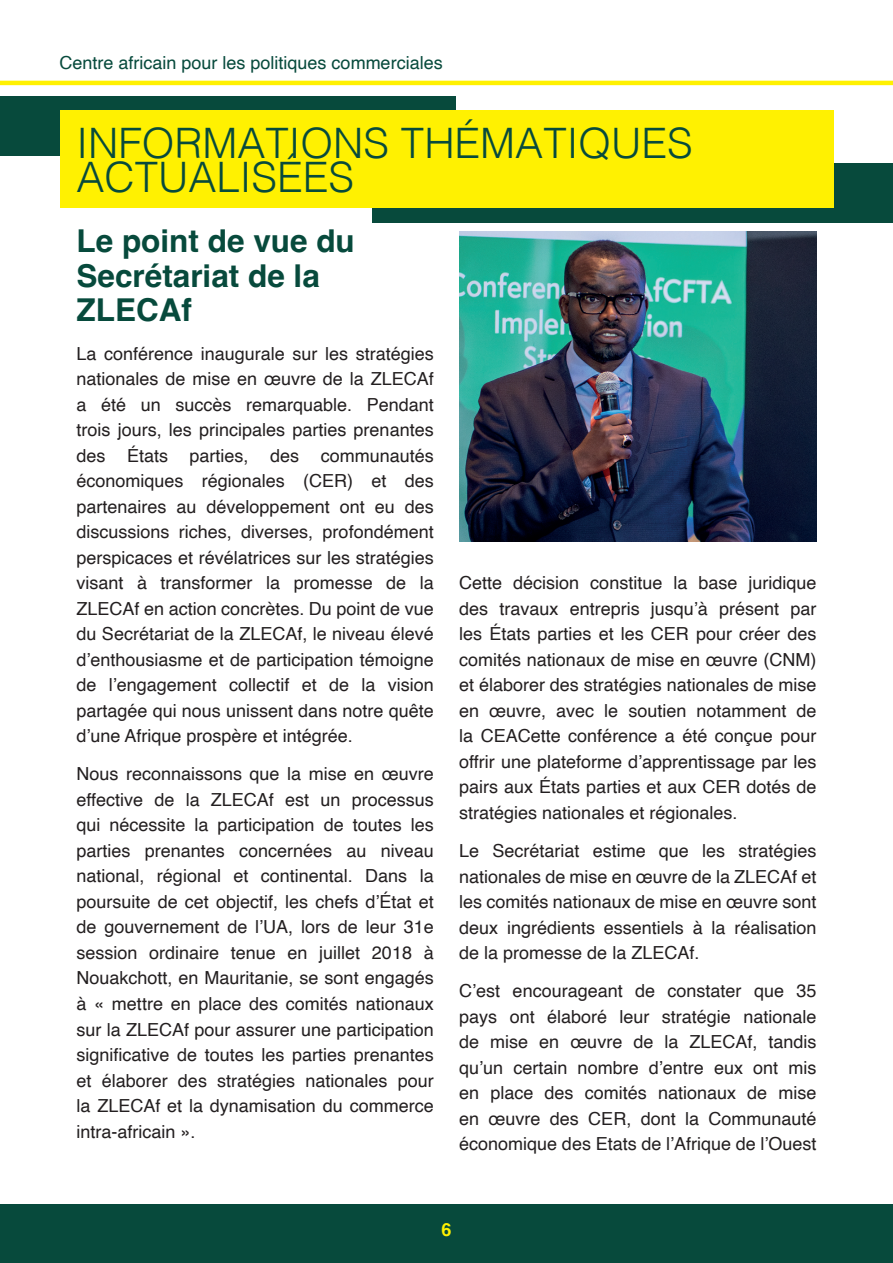
<style>
.page{position:relative;width:893px;height:1263px;background:#fff}
.page>*{position:absolute;margin:0;border:0;box-sizing:border-box;transform-origin:0 0}
.t1{font:300 42px/34.5px "Helvetica";color:#074a3c}
.t2{font:700 31.5px/34.5px "Helvetica";color:#074a3c}
.t3{font:18px/25.5px "Helvetica";color:#231f20;text-align:justify}
.t4{font:18px "Helvetica";color:#074a3c}
.t5{font:700 18px "Helvetica";color:#fff101}
</style>
<div class="page">
<div style="left:0;top:1204px;width:893px;height:59px;background:#074a3c"></div>
<hr style="left:0;top:81px;width:893px;height:4px;background:#fff101">
<div style="left:372px;top:163px;width:521px;height:60px;background:#074a3c"></div>
<div style="left:0;top:96px;width:455px;height:60px;background:#074a3c"></div>
<div style="left:60px;top:111px;width:773px;height:97px;background:#fff101"></div>
<img style="left:459px;top:232px;width:357px;height:309px">
<p class="t4" style="left:60px;top:49px;width:385px">Centre africain pour les politiques commerciales</p>
<h1 class="t1" style="left:77px;top:123px;width:618px">INFORMATIONS THÉMATIQUES<br>ACTUALISÉES</h1>
<h2 class="t2" style="left:77px;top:227px;width:280px">Le point de vue du<br>Secrétariat de la<br>ZLECAf</h2>
<p class="t3" style="left:77px;top:341px;width:359px">La conférence inaugurale sur les stratégies nationales de mise en œuvre de la ZLECAf a été un succès remarquable. Pendant trois jours, les principales parties prenantes des États parties, des communautés économiques régionales (CER) et des partenaires au développement ont eu des discussions riches, diverses, profondément perspicaces et révélatrices sur les stratégies visant à transformer la promesse de la ZLECAf en action concrètes. Du point de vue du Secrétariat de la ZLECAf, le niveau élevé d’enthousiasme et de participation témoigne de l’engagement collectif et de la vision partagée qui nous unissent dans notre quête d’une Afrique prospère et intégrée.</p>
<p class="t3" style="left:77px;top:762px;width:359px">Nous reconnaissons que la mise en œuvre effective de la ZLECAf est un processus qui nécessite la participation de toutes les parties prenantes concernées au niveau national, régional et continental. Dans la poursuite de cet objectif, les chefs d’État et de gouvernement de l’UA, lors de leur 31e session ordinaire tenue en juillet 2018 à Nouakchott, en Mauritanie, se sont engagés à « mettre en place des comités nationaux sur la ZLECAf pour assurer une participation significative de toutes les parties prenantes et élaborer des stratégies nationales pour la ZLECAf et la dynamisation du commerce intra-africain ».</p>
<p class="t3" style="left:459px;top:571px;width:359px">Cette décision constitue la base juridique des travaux entrepris jusqu’à présent par les États parties et les CER pour créer des comités nationaux de mise en œuvre (CNM) et élaborer des stratégies nationales de mise en œuvre, avec le soutien notamment de la CEACette conférence a été conçue pour offrir une plateforme d’apprentissage par les pairs aux États parties et aux CER dotés de stratégies nationales et régionales.</p>
<p class="t3" style="left:459px;top:838px;width:359px">Le Secrétariat estime que les stratégies nationales de mise en œuvre de la ZLECAf et les comités nationaux de mise en œuvre sont deux ingrédients essentiels à la réalisation de la promesse de la ZLECAf.</p>
<p class="t3" style="left:459px;top:979px;width:359px">C’est encourageant de constater que 35 pays ont élaboré leur stratégie nationale de mise en œuvre de la ZLECAf, tandis qu’un certain nombre d’entre eux ont mis en place des comités nationaux de mise en œuvre des CER, dont la Communauté économique des Etats de l’Afrique de l’Ouest</p>
<p class="t5" style="left:441px;top:1218px;width:12px">6</p>
</div>
